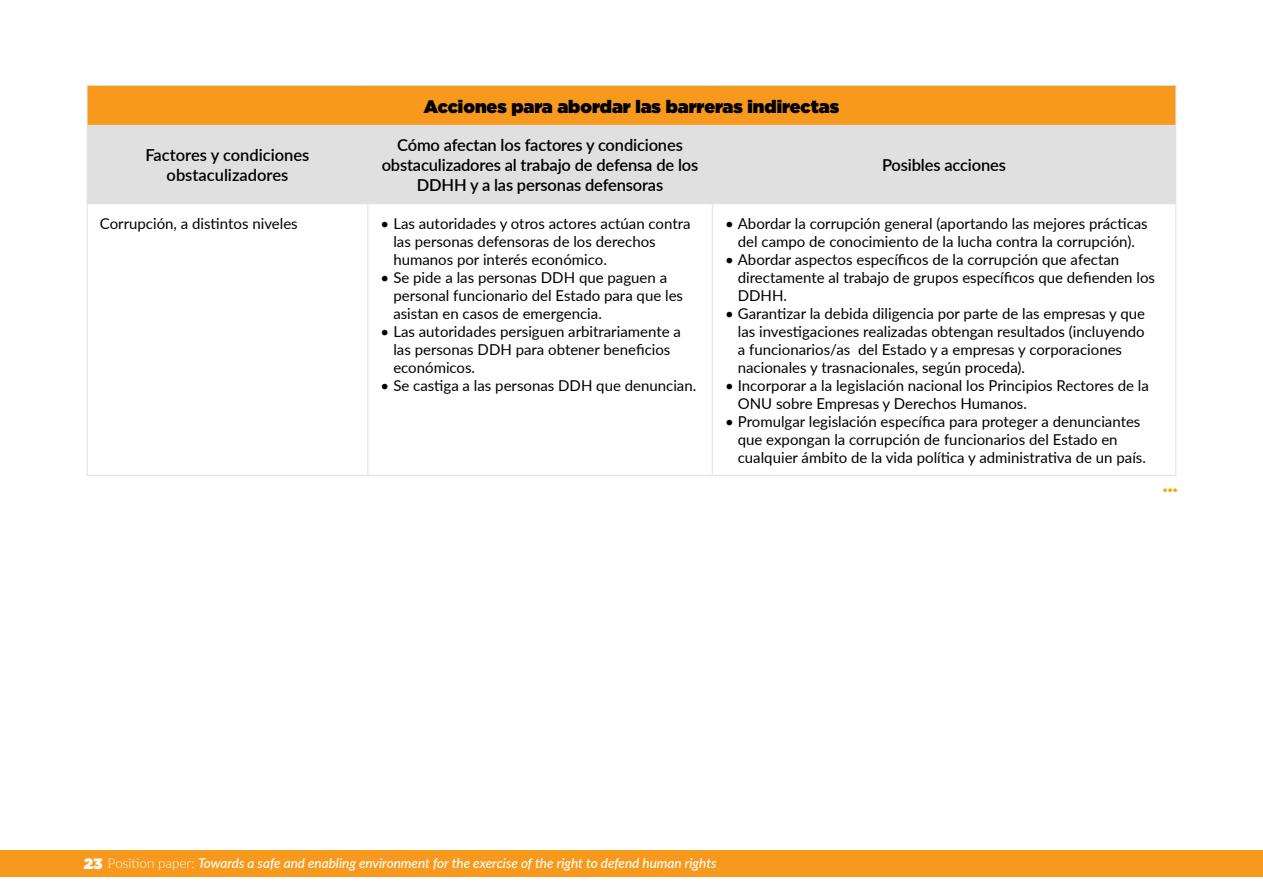
<style>
.page{position:relative;width:1263px;height:893px;background:#fff}
.page>*{position:absolute;margin:0;border:0;box-sizing:border-box;transform-origin:0 0}
.t1{font:900 21px "Lato";color:#f5a603}
.t2{font:900 18px "Gotham";color:#000}
.t3{font:600 16.5px/19.8px "Lato";letter-spacing:-.01em;color:#000;text-align:center}
.t4{font:15px/18px "Lato";color:#000}
.t5{font:italic 500 13.5px "Lato";color:#fff}
.s1{font-family:"Gotham";font-weight:900;font-style:normal;font-size:15px}
.s2{font-weight:300;font-style:normal}
</style>
<div class="page">
<div style="left:0;top:851px;width:1263px;height:26px;background:#f7991c"></div>
<div style="left:87px;top:85px;width:1089px;height:40px;background:#f7991c"></div>
<div style="left:88px;top:126px;width:1087px;height:77px;background:#e0e0e0"></div>
<hr style="left:87px;top:85px;width:281px;height:1px;background:#e0e0e0">
<hr style="left:87px;top:86px;width:1px;height:39px;background:#e0e0e0">
<hr style="left:368px;top:85px;width:344px;height:1px;background:#e0e0e0">
<hr style="left:712px;top:85px;width:464px;height:1px;background:#e0e0e0">
<hr style="left:1175px;top:86px;width:1px;height:39px;background:#e0e0e0">
<hr style="left:87px;top:125px;width:281px;height:1px;background:#e0e0e0">
<hr style="left:87px;top:126px;width:1px;height:77px;background:#e0e0e0">
<hr style="left:368px;top:125px;width:344px;height:1px;background:#e0e0e0">
<hr style="left:367px;top:126px;width:1px;height:77px;background:#e0e0e0">
<hr style="left:712px;top:125px;width:464px;height:1px;background:#e0e0e0">
<hr style="left:712px;top:126px;width:1px;height:77px;background:#e0e0e0">
<hr style="left:1175px;top:126px;width:1px;height:77px;background:#e0e0e0">
<hr style="left:87px;top:203px;width:281px;height:1px;background:#e0e0e0">
<hr style="left:87px;top:204px;width:1px;height:271px;background:#e0e0e0">
<hr style="left:368px;top:203px;width:344px;height:1px;background:#e0e0e0">
<hr style="left:367px;top:204px;width:1px;height:271px;background:#e0e0e0">
<hr style="left:712px;top:203px;width:464px;height:1px;background:#e0e0e0">
<hr style="left:712px;top:204px;width:1px;height:271px;background:#e0e0e0">
<hr style="left:1175px;top:204px;width:1px;height:271px;background:#e0e0e0">
<hr style="left:87px;top:475px;width:281px;height:1px;background:#e0e0e0">
<hr style="left:368px;top:475px;width:344px;height:1px;background:#e0e0e0">
<hr style="left:712px;top:475px;width:464px;height:1px;background:#e0e0e0">
<p class="t2" style="left:424px;top:93px;width:417px">Acciones para abordar las barreras indirectas</p>
<p class="t3" style="left:145px;top:145px;width:166px">Factores y condiciones obstaculizadores</p>
<p class="t3" style="left:382px;top:135px;width:318px">Cómo afectan los factores y condiciones obstaculizadores al trabajo de defensa de los<br>DDHH y a las personas defensoras</p>
<p class="t4" style="left:100px;top:213px;width:199px">Corrupción, a distintos niveles</p>
<p class="t4" style="left:393px;top:213px;width:299px;text-indent:-13px">• Las autoridades y otros actores actúan contra las personas defensoras de los derechos humanos por interés económico.</p>
<p class="t4" style="left:393px;top:267px;width:291px;text-indent:-13px">• Se pide a las personas DDH que paguen a personal funcionario del Estado para que les asistan en casos de emergencia.</p>
<p class="t4" style="left:393px;top:321px;width:289px;text-indent:-13px">• Las autoridades persiguen arbitrariamente a las personas DDH para obtener beneficios económicos.</p>
<p class="t4" style="left:381px;top:375px;width:317px">• Se castiga a las personas DDH que denuncian.</p>
<p class="t3" style="left:882px;top:155px;width:125px">Posibles acciones</p>
<p class="t4" style="left:725px;top:213px;width:424px;text-align:center">• Abordar la corrupción general (aportando las mejores prácticas del campo de conocimiento de la lucha contra la corrupción).</p>
<p class="t4" style="left:738px;top:249px;width:419px;text-indent:-13px">• Abordar aspectos específicos de la corrupción que afectan directamente al trabajo de grupos específicos que defienden los<br>DDHH.</p>
<p class="t4" style="left:738px;top:303px;width:409px;text-indent:-13px">• Garantizar la debida diligencia por parte de las empresas y que las investigaciones realizadas obtengan resultados (incluyendo a funcionarios/as del Estado y a empresas y corporaciones nacionales y trasnacionales, según proceda).</p>
<p class="t4" style="left:738px;top:375px;width:413px;text-indent:-13px">• Incorporar a la legislación nacional los Principios Rectores de la<br>ONU sobre Empresas y Derechos Humanos.</p>
<p class="t4" style="left:738px;top:411px;width:410px;text-indent:-13px">• Promulgar legislación específica para proteger a denunciantes que expongan la corrupción de funcionarios del Estado en cualquier ámbito de la vida política y administrativa de un país.</p>
<p class="t1" style="left:1163px;top:469px;width:17px">...</p>
<p class="t5" style="left:84px;top:853px;width:634px"><span class="s1">23</span> <span class="s2">Position paper:</span> Towards a safe and enabling environment for the exercise of the right to defend human rights</p>
</div>
